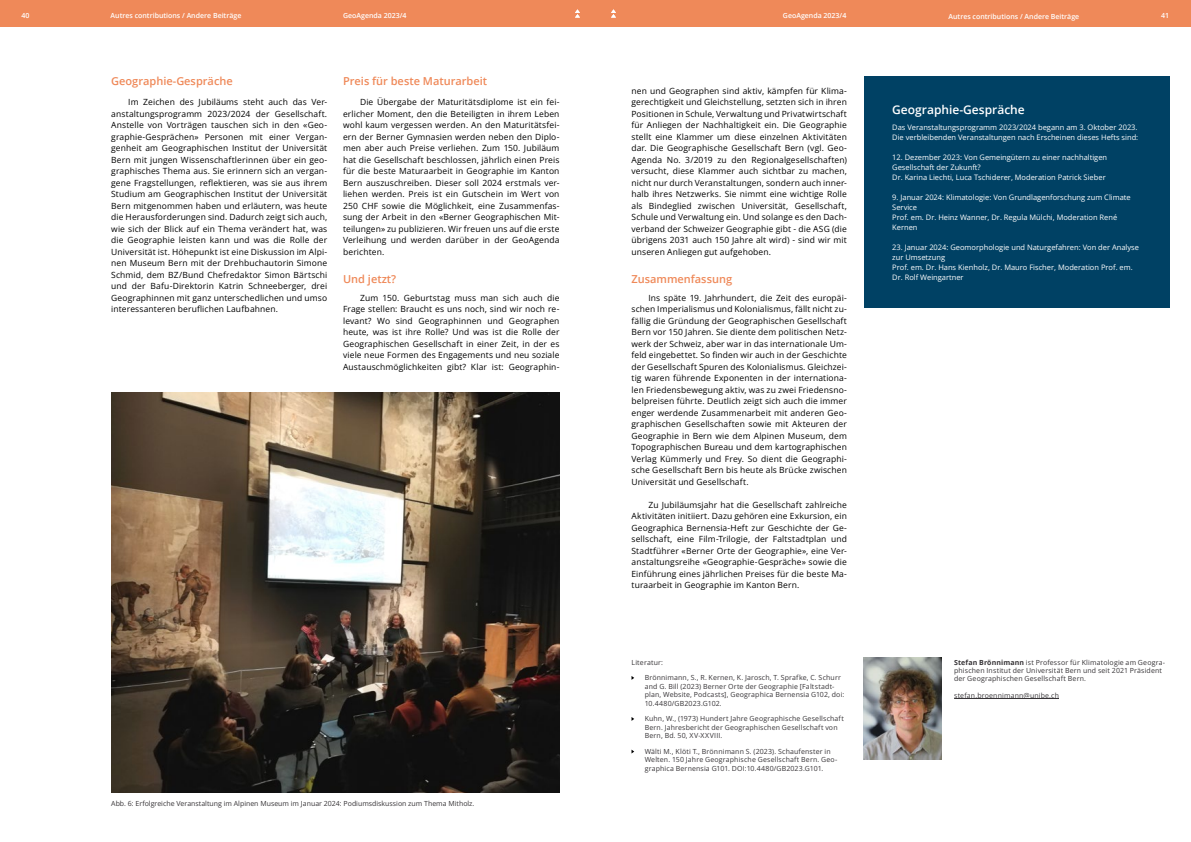
<style>
.page{position:relative;width:1191px;height:842px;background:#fff}
.page>*{position:absolute;margin:0;border:0;box-sizing:border-box;transform-origin:0 0}
.t1{font:600 12px "Open Sans";color:#fff}
.t2{font:600 11px "Open Sans";color:#ef8959}
.t3{font:8.5px/11.5px "Open Sans";letter-spacing:.015em;color:#000;text-align:justify}
.t4{font:7.5px/10px "Open Sans";color:#fff}
.t5{font:7px/8.4px "Open Sans";letter-spacing:.02em;color:#373437}
.t6{font:600 7px "Open Sans";color:#fff}
.t7{font:7px "Open Sans";color:#373437}
.s1{font-weight:700}
</style>
<div class="page">
<div style="left:0;top:0;width:595px;height:27px;background:#ef8959"></div>
<div style="left:595px;top:0;width:596px;height:27px;background:#ef8959"></div>
<svg style="left:575px;top:9px;width:5px;height:9px"></svg>
<svg style="left:611px;top:9px;width:5px;height:9px"></svg>
<hr style="left:954px;top:698px;width:105px;height:1px;background:#373437">
<img style="left:864px;top:657px;width:77px;height:102px">
<img style="left:111px;top:392px;width:448px;height:401px">
<div style="left:864px;top:77px;width:305px;height:231px;background:#004164"></div>
<p class="t6" style="left:22px;top:11px;width:9px">40</p>
<p class="t6" style="left:111px;top:11px;width:132px">Autres contributions / Andere Beiträge</p>
<p class="t6" style="left:343px;top:11px;width:65px">GeoAgenda 2023/4</p>
<p class="t6" style="left:783px;top:11px;width:65px">GeoAgenda 2023/4</p>
<p class="t6" style="left:948px;top:11px;width:132px">Autres contributions / Andere Beiträge</p>
<p class="t6" style="left:1161px;top:11px;width:9px">41</p>
<p class="t2" style="left:111px;top:73px;width:123px">Geographie-Gespräche</p>
<p class="t3" style="left:111px;top:96px;width:217px;text-indent:17px">Im Zeichen des Jubiläums steht auch das Ver&shy;anstaltungsprogramm 2023/2024 der Gesellschaft.<br>Anstelle von Vorträgen tauschen sich in den «Geo&shy;graphie-Gesprächen» Personen mit einer Vergan&shy;genheit am Geographischen Institut der Universität Bern mit jungen Wissenschaftlerinnen über ein geo&shy;graphisches Thema aus. Sie erinnern sich an vergan&shy;gene Fragstellungen, reflektieren, was sie aus ihrem Studium am Geographischen Institut der Universität Bern mitgenommen haben und erläutern, was heute die Herausforderungen sind. Dadurch zeigt sich auch, wie sich der Blick auf ein Thema verändert hat, was die Geographie leisten kann und was die Rolle der Universität ist. Höhepunkt ist eine Diskussion im Alpi&shy;nen Museum Bern mit der Drehbuchautorin Simone Schmid, dem BZ/Bund Chefredaktor Simon Bärtschi und der Bafu-Direktorin Katrin Schneeberger, drei Geographinnen mit ganz unterschedlichen und umso interessanteren beruflichen Laufbahnen.</p>
<p class="t2" style="left:343px;top:73px;width:146px">Preis für beste Maturarbeit</p>
<p class="t3" style="left:343px;top:96px;width:218px;text-indent:17px">Die Übergabe der Maturitätsdiplome ist ein fei&shy;erlicher Moment, den die Beteiligten in ihrem Leben wohl kaum vergessen werden. An den Maturitätsfei&shy;ern der Berner Gymnasien werden neben den Diplo&shy;men aber auch Preise verliehen. Zum 150. Jubiläum hat die Gesellschaft beschlossen, jährlich einen Preis für die beste Maturaarbeit in Geographie im Kanton Bern auszuschreiben. Dieser soll 2024 erstmals ver&shy;liehen werden. Preis ist ein Gutschein im Wert von 250 CHF sowie die Möglichkeit, eine Zusammenfas&shy;sung der Arbeit in den «Berner Geographischen Mit&shy;teilungen» zu publizieren. Wir freuen uns auf die erste Verleihung und werden darüber in der GeoAgenda berichten.</p>
<p class="t2" style="left:343px;top:271px;width:55px">Und jetzt?</p>
<p class="t3" style="left:343px;top:291px;width:218px;text-indent:17px">Zum 150. Geburtstag muss man sich auch die Frage stellen: Braucht es uns noch, sind wir noch re&shy;levant? Wo sind Geographinnen und Geographen heute, was ist ihre Rolle? Und was ist die Rolle der Geographischen Gesellschaft in einer Zeit, in der es viele neue Formen des Engagements und neu soziale Austauschmöglichkeiten gibt? Klar ist: Geographin-</p>
<p class="t7" style="left:111px;top:799px;width:365px">Abb. 6: Erfolgreiche Veranstaltung im Alpinen Museum im Januar 2024: Podiumsdiskussion zum Thema Mitholz.</p>
<p class="t3" style="left:631px;top:84px;width:217px">nen und Geographen sind aktiv, kämpfen für Klima&shy;gerechtigkeit und Gleichstellung, setzten sich in ihren Positionen in Schule, Verwaltung und Privatwirtschaft für Anliegen der Nachhaltigkeit ein. Die Geographie stellt eine Klammer um diese einzelnen Aktivitäten dar. Die Geographische Gesellschaft Bern (vgl. Geo-Agenda No. 3/2019 zu den Regionalgesellschaften) versucht, diese Klammer auch sichtbar zu machen, nicht nur durch Veranstaltungen, sondern auch inner&shy;halb ihres Netzwerks. Sie nimmt eine wichtige Rolle als Bindeglied zwischen Universität, Gesellschaft, Schule und Verwaltung ein. Und solange es den Dach&shy;verband der Schweizer Geographie gibt - die ASG (die übrigens 2031 auch 150 Jahre alt wird) - sind wir mit unseren Anliegen gut aufgehoben.</p>
<p class="t2" style="left:631px;top:271px;width:102px">Zusammenfassung</p>
<p class="t3" style="left:631px;top:291px;width:217px;text-indent:17px">Ins späte 19. Jahrhundert, die Zeit des europäi&shy;schen Imperialismus und Kolonialismus, fällt nicht zu&shy;fällig die Gründung der Geographischen Gesellschaft Bern vor 150 Jahren. Sie diente dem politischen Netz&shy;werk der Schweiz, aber war in das internationale Um&shy;feld eingebettet. So finden wir auch in der Geschichte der Gesellschaft Spuren des Kolonialismus. Gleichzei&shy;tig waren führende Exponenten in der internationa&shy;len Friedensbewegung aktiv, was zu zwei Friedensno&shy;belpreisen führte. Deutlich zeigt sich auch die immer enger werdende Zusammenarbeit mit anderen Geo&shy;graphischen Gesellschaften sowie mit Akteuren der Geographie in Bern wie dem Alpinen Museum, dem Topographischen Bureau und dem kartographischen Verlag Kümmerly und Frey. So dient die Geographi&shy;sche Gesellschaft Bern bis heute als Brücke zwischen Universität und Gesellschaft.</p>
<p class="t3" style="left:631px;top:498px;width:217px;text-indent:17px">Zu Jubiläumsjahr hat die Gesellschaft zahlreiche Aktivitäten initiiert. Dazu gehören eine Exkursion, ein Geographica Bernensia-Heft zur Geschichte der Ge&shy;sellschaft, eine Film-Trilogie, der Faltstadtplan und Stadtführer «Berner Orte der Geographie», eine Ver&shy;anstaltungsreihe «Geographie-Gespräche» sowie die Einführung eines jährlichen Preises für die beste Ma&shy;turaarbeit in Geographie im Kanton Bern.</p>
<p class="t5" style="left:631px;top:658px;width:33px">Literatur:</p>
<p class="t5" style="left:644px;top:673px;width:201px">Brönnimann, S., R. Kernen, K. Jarosch, T. Sprafke, C. Schurr and G. Bill (2023) Berner Orte der Geographie [Faltstadt&shy;plan, Website, Podcasts], Geographica Bernensia G102, doi:<br>10.4480/GB2023.G102.</p>
<p class="t5" style="left:644px;top:714px;width:201px">Kuhn, W., (1973) Hundert Jahre Geographische Gesellschaft<br>Bern. Jahresbericht der Geographischen Gesellschaft von<br>Bern, Bd. 50, XV-XXVIII.</p>
<p class="t5" style="left:644px;top:747px;width:194px">Wälti M., Klöti T., Brönnimann S. (2023). Schaufenster in<br>Welten. 150 Jahre Geographische Gesellschaft Bern. Geo&shy;graphica Bernensia G101. DOI:10.4480/GB2023.G101.</p>
<h1 class="t1" style="left:892px;top:101px;width:134px">Geographie-Gespräche</h1>
<p class="t4" style="left:892px;top:122px;width:247px">Das Veranstaltungsprogramm 2023/2024 begann am 3. Oktober 2023.<br>Die verbleibenden Veranstaltungen nach Erscheinen dieses Hefts sind:</p>
<p class="t4" style="left:892px;top:152px;width:216px">12. Dezember 2023: Von Gemeingütern zu einer nachhaltigen<br>Gesellschaft der Zukunft?<br>Dr. Karina Liechti, Luca Tschiderer, Moderation Patrick Sieber</p>
<p class="t4" style="left:892px;top:192px;width:240px">9. Januar 2024: Klimatologie: Von Grundlagenforschung zum Climate Service<br>Prof. em. Dr. Heinz Wanner, Dr. Regula Mülchi, Moderation René Kernen</p>
<p class="t4" style="left:892px;top:242px;width:248px">23. Januar 2024: Geomorphologie und Naturgefahren: Von der Analyse zur Umsetzung<br>Prof. em. Dr. Hans Kienholz, Dr. Mauro Fischer, Moderation Prof. em.<br>Dr. Rolf Weingartner</p>
<p class="t5" style="left:954px;top:658px;width:212px"><span class="s1">Stefan Brönnimann</span> ist Professor für Klimatologie am Geogra&shy;phischen Institut der Universität Bern und seit 2021 Präsident der Geographischen Gesellschaft Bern.</p>
<p class="t5" style="left:954px;top:691px;width:106px">stefan.broennimann@unibe.ch</p>
</div>
